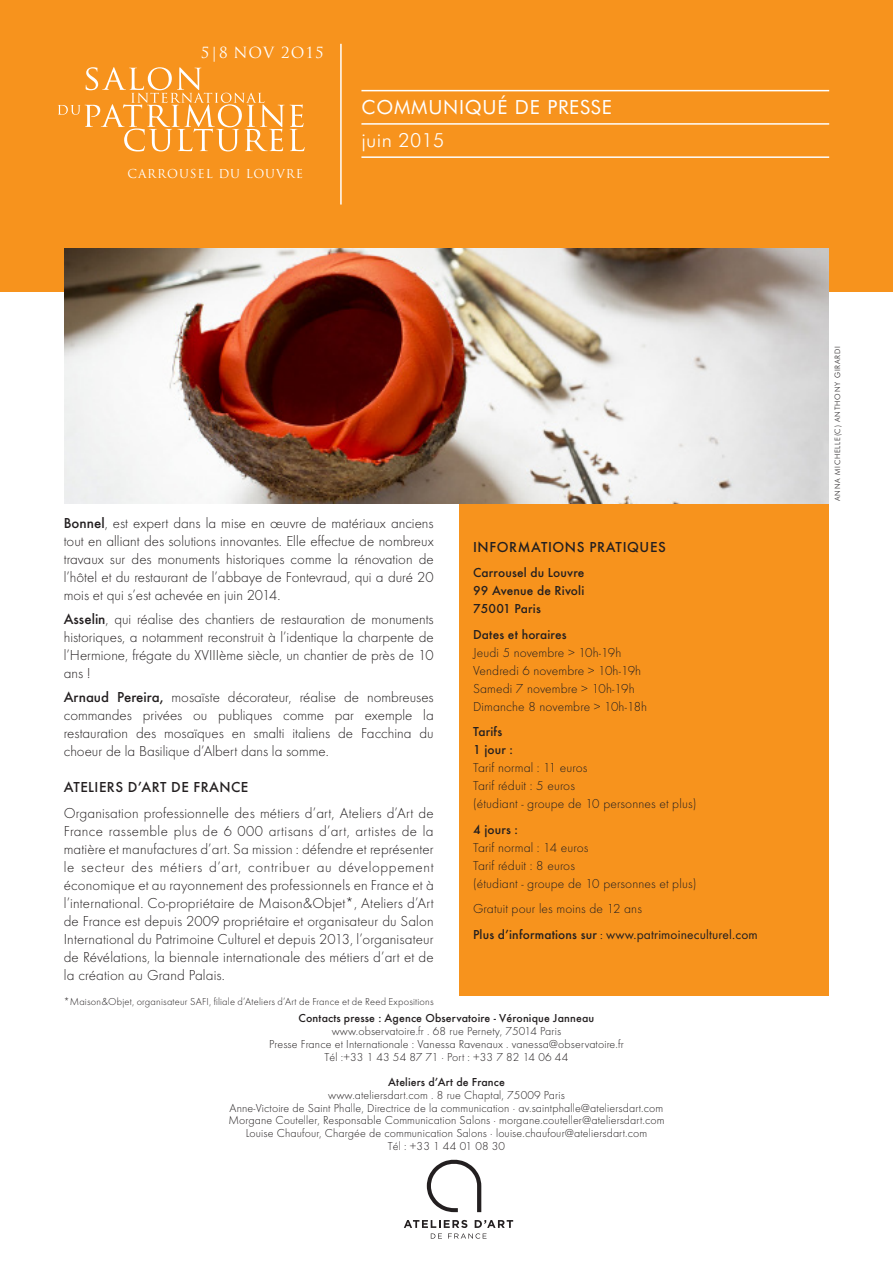
<style>
.page{position:relative;width:893px;height:1263px;background:#fff}
.page>*{position:absolute;margin:0;border:0;box-sizing:border-box;transform-origin:0 0}
.t1{font:19.5px "Futura BT";letter-spacing:.04em;color:#fff}
.t2{font:300 19.5px "Futura BT";letter-spacing:.02em;color:#fff}
.t3{font:300 15px/18px "Futura T";color:#231f20;text-align:justify}
.t4{font:500 15px "Futura T";letter-spacing:.04em;color:#231f20}
.t5{font:15px "Trajan Pro";letter-spacing:.07em;color:#fff}
.t6{font:300 13.5px/18px "Futura T";letter-spacing:.01em;color:#231f20}
.t7{font:500 13.5px "Futura T";letter-spacing:.01em;color:#231f20}
.t8{font:13.5px "Futura T";letter-spacing:.01em;color:#231f20}
.t9{font:300 12px "Futura T";letter-spacing:.01em;color:#231f20}
.t10{font:500 12px "Futura T";letter-spacing:.01em;color:#231f20}
.t11{font:12px "Trajan Pro";letter-spacing:.07em;color:#fff}
.t12{font:300 10.5px "Futura T";letter-spacing:.02em;color:#231f20}
.t13{font:300 7.5px "Futura BT";letter-spacing:.1em;color:#231f20}
.s1{font-weight:500}
.s2{font-size:12px}
</style>
<div class="page">
<div style="left:0;top:0;width:893px;height:291px;background:#f7931d"></div>
<svg style="left:58px;top:67px;width:247px;height:84px"></svg>
<hr style="left:361px;top:90px;width:468px;height:1px;background:#fff">
<hr style="left:361px;top:123px;width:468px;height:2px;background:#fff">
<hr style="left:361px;top:156px;width:468px;height:2px;background:#fff">
<hr style="left:340px;top:44px;width:2px;height:161px;background:#fff">
<div style="left:459px;top:504px;width:370px;height:492px;background:#f7931d"></div>
<svg style="left:404px;top:1220px;width:109px;height:19px"></svg>
<svg style="left:427px;top:1159px;width:54px;height:53px"></svg>
<img style="left:65px;top:249px;width:763px;height:254px">
<p class="t5" style="left:201px;top:43px;width:124px">5|8 NOV 2O15</p>
<p class="t11" style="left:128px;top:166px;width:177px">CARROUSEL DU LOUVRE</p>
<p class="t1" style="left:361px;top:95px;width:252px">COMMUNIQUÉ DE PRESSE</p>
<p class="t2" style="left:361px;top:128px;width:85px">juin 2015</p>
<p class="t3" style="left:64px;top:514px;width:371px"><span class="s1">Bonnel</span>, est expert dans la mise en œuvre de matériaux anciens tout en alliant des solutions innovantes. Elle effectue de nombreux travaux sur des monuments historiques comme la rénovation de l’hôtel et du restaurant de l’abbaye de Fontevraud, qui a duré 20 mois et qui s’est achevée en juin 2014.</p>
<p class="t3" style="left:64px;top:610px;width:371px"><span class="s1">Asselin</span>, qui réalise des chantiers de restauration de monuments historiques, a notamment reconstruit à l’identique la charpente de l’Hermione, frégate du XVIIIème siècle, un chantier de près de 10 ans !</p>
<p class="t3" style="left:64px;top:688px;width:371px"><span class="s1">Arnaud Pereira,</span> mosaïste décorateur, réalise de nombreuses commandes privées ou publiques comme par exemple la restauration des mosaïques en smalti italiens de Facchina du choeur de la Basilique d’Albert dans la somme.</p>
<p class="t4" style="left:64px;top:778px;width:186px">ATELIERS D’ART DE FRANCE</p>
<p class="t3" style="left:64px;top:804px;width:371px">Organisation professionnelle des métiers d’art, Ateliers d’Art de France rassemble plus de 6 000 artisans d’art, artistes de la matière et manufactures d’art. Sa mission : défendre et représenter le secteur des métiers d’art, contribuer au développement économique et au rayonnement des professionnels en France et à l’international. Co-propriétaire de Maison&amp;Objet*, Ateliers d’Art de France est depuis 2009 propriétaire et organisateur du Salon International du Patrimoine Culturel et depuis 2013, l’organisateur de Révélations, la biennale internationale des métiers d’art et de la création au Grand Palais.</p>
<p class="t12" style="left:64px;top:996px;width:371px">*Maison&amp;Objet, organisateur SAFI, filiale d’Ateliers d’Art de France et de Reed Expositions</p>
<p class="t4" style="left:473px;top:538px;width:194px">INFORMATIONS PRATIQUES</p>
<p class="t7" style="left:473px;top:565px;width:113px">Carrousel du Louvre</p>
<p class="t7" style="left:473px;top:583px;width:113px">99 Avenue de Rivoli</p>
<p class="t7" style="left:473px;top:601px;width:69px">75001 Paris</p>
<p class="t7" style="left:473px;top:626px;width:95px">Dates et horaires</p>
<p class="t6" style="left:473px;top:643px;width:170px">Jeudi 5 novembre &gt; 10h-19h<br>Vendredi 6 novembre &gt; 10h-19h</p>
<p class="t6" style="left:473px;top:679px;width:163px">Samedi 7 novembre &gt; 10h-19h</p>
<p class="t6" style="left:473px;top:697px;width:176px">Dimanche 8 novembre &gt; 10h-18h</p>
<p class="t7" style="left:473px;top:724px;width:31px">Tarifs</p>
<p class="t7" style="left:473px;top:742px;width:41px">1 jour :</p>
<p class="t6" style="left:473px;top:758px;width:116px">Tarif normal : 11 euros</p>
<p class="t6" style="left:473px;top:776px;width:103px">Tarif réduit : 5 euros</p>
<p class="t6" style="left:473px;top:794px;width:225px">(étudiant - groupe de 10 personnes et plus)</p>
<p class="t7" style="left:473px;top:821px;width:46px">4 jours :</p>
<p class="t6" style="left:473px;top:838px;width:117px">Tarif normal : 14 euros</p>
<p class="t6" style="left:473px;top:856px;width:103px">Tarif réduit : 8 euros</p>
<p class="t6" style="left:473px;top:874px;width:225px">(étudiant - groupe de 10 personnes et plus)</p>
<p class="t6" style="left:473px;top:899px;width:170px">Gratuit pour les moins de 12 ans</p>
<p class="t8" style="left:473px;top:926px;width:286px"><span class="s1">Plus d’informations sur</span> <span class="s2">:</span> www.patrimoineculturel.com</p>
<p class="t10" style="left:299px;top:1011px;width:297px">Contacts presse : Agence Observatoire - Véronique Janneau</p>
<p class="t9" style="left:332px;top:1024px;width:231px">www.observatoire.fr . 68 rue Pernety, 75014 Paris</p>
<p class="t9" style="left:269px;top:1037px;width:356px">Presse France et Internationale : Vanessa Ravenaux . vanessa@observatoire.fr</p>
<p class="t9" style="left:324px;top:1050px;width:245px">Tél :+33 1 43 54 87 71 · Port : +33 7 82 14 06 44</p>
<p class="t10" style="left:388px;top:1075px;width:118px">Ateliers d’Art de France</p>
<p class="t9" style="left:328px;top:1088px;width:238px">www.ateliersdart.com . 8 rue Chaptal, 75009 Paris</p>
<p class="t9" style="left:230px;top:1101px;width:435px">Anne-Victoire de Saint Phalle, Directrice de la communication · av.saintphalle@ateliersdart.com</p>
<p class="t9" style="left:228px;top:1113px;width:438px">Morgane Couteller, Responsable Communication Salons · morgane.couteller@ateliersdart.com</p>
<p class="t9" style="left:246px;top:1126px;width:403px">Louise Chaufour, Chargée de communication Salons · louise.chaufour@ateliersdart.com</p>
<p class="t9" style="left:388px;top:1139px;width:119px">Tél : +33 1 44 01 08 30</p>
<p class="t13" style="left:833px;top:501px;width:156px;rotate:-90deg">ANNA MICHELLE(C) ANTHONY GIRARDI</p>
</div>
